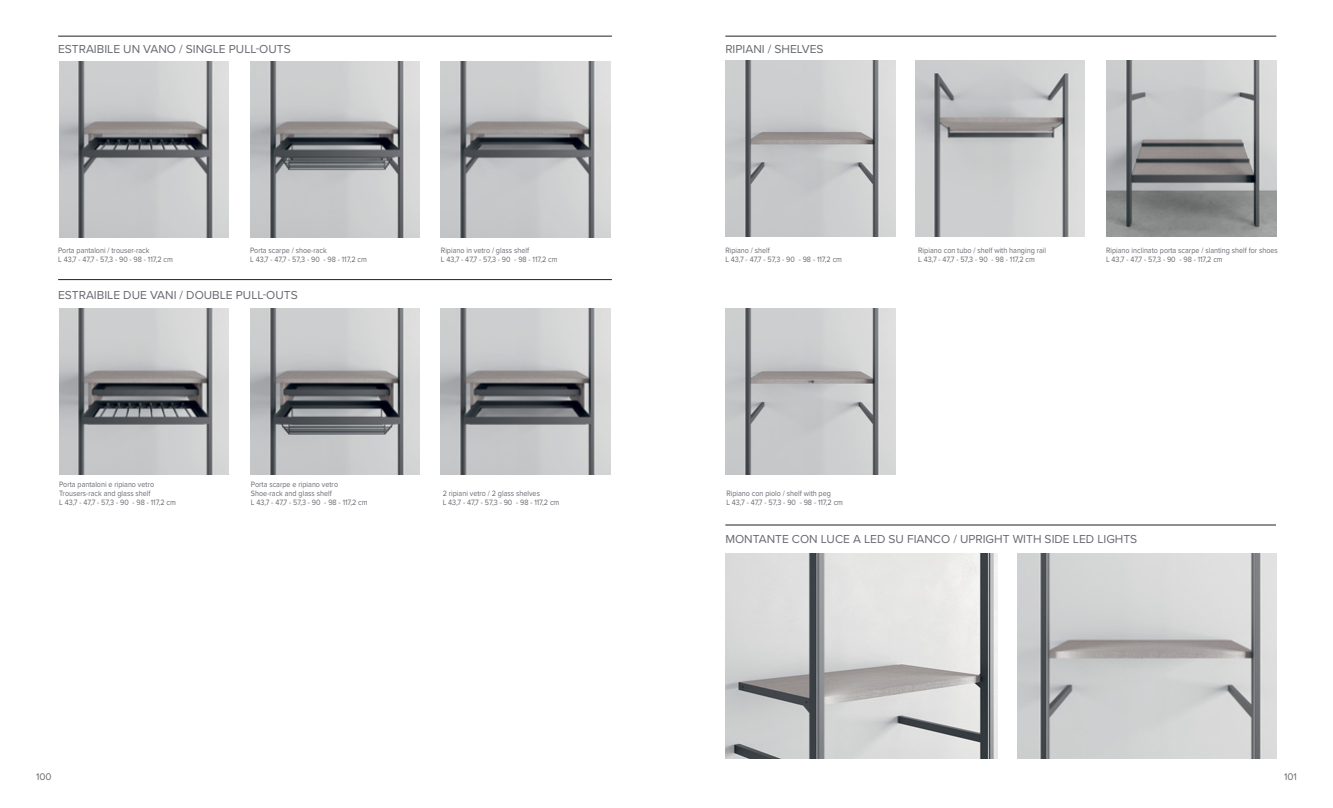
<style>
.page{position:relative;width:1333px;height:808px;background:#fff}
.page>*{position:absolute;margin:0;border:0;box-sizing:border-box;transform-origin:0 0}
.t1{font:12px "Proxima Nova";color:#676970}
.t2{font:10px "Proxima Nova";color:#6b6c6f}
.t3{font:8px/9.2px "Proxima Nova";color:#676970;scale:.9 1}
</style>
<div class="page">
<img style="left:441px;top:62px;width:169px;height:176px">
<img style="left:441px;top:308px;width:169px;height:166px">
<img style="left:725px;top:61px;width:170px;height:176px">
<img style="left:1106px;top:61px;width:169px;height:175px">
<img style="left:915px;top:61px;width:169px;height:176px">
<img style="left:725px;top:308px;width:170px;height:166px">
<img style="left:250px;top:62px;width:170px;height:176px">
<img style="left:250px;top:308px;width:170px;height:166px">
<img style="left:59px;top:62px;width:170px;height:176px">
<img style="left:59px;top:308px;width:170px;height:166px">
<img style="left:725px;top:553px;width:272px;height:206px">
<img style="left:1017px;top:553px;width:259px;height:206px">
<hr style="left:58px;top:36px;width:554px;height:1px;background:#231f20">
<hr style="left:58px;top:279px;width:554px;height:1px;background:#231f20">
<hr style="left:725px;top:36px;width:551px;height:1px;background:#231f20">
<hr style="left:725px;top:525px;width:550px;height:1px;background:#231f20">
<h1 class="t1" style="left:58px;top:44px;width:234px">ESTRAIBILE UN VANO / SINGLE PULL-OUTS</h1>
<p class="t3" style="left:58px;top:247px;width:129px">Porta pantaloni / trouser-rack<br>L 43,7 - 47,7 - 57,3 - 90 - 98 - 117,2 cm</p>
<p class="t3" style="left:441px;top:247px;width:131px">Ripiano in vetro / glass shelf<br>L 43,7 - 47,7 - 57,3 - 90 - 98 - 117,2 cm</p>
<p class="t3" style="left:250px;top:247px;width:131px">Porta scarpe / shoe-rack<br>L 43,7 - 47,7 - 57,3 - 90 - 98 - 117,2 cm</p>
<h1 class="t1" style="left:58px;top:291px;width:241px">ESTRAIBILE DUE VANI / DOUBLE PULL-OUTS</h1>
<p class="t3" style="left:59px;top:480px;width:131px">Porta pantaloni e ripiano vetro<br>Trousers-rack and glass shelf<br>L 43,7 - 47,7 - 57,3 - 90 - 98 - 117,2 cm</p>
<p class="t3" style="left:443px;top:489px;width:131px">2 ripiani vetro / 2 glass shelves<br>L 43,7 - 47,7 - 57,3 - 90 - 98 - 117,2 cm</p>
<p class="t3" style="left:251px;top:480px;width:131px">Porta scarpe e ripiano vetro<br>Shoe-rack and glass shelf<br>L 43,7 - 47,7 - 57,3 - 90 - 98 - 117,2 cm</p>
<h1 class="t1" style="left:725px;top:44px;width:100px">RIPIANI / SHELVES</h1>
<p class="t3" style="left:725px;top:247px;width:131px">Ripiano / shelf<br>L 43,7 - 47,7 - 57,3 - 90 - 98 - 117,2 cm</p>
<p class="t3" style="left:1106px;top:247px;width:192px">Ripiano inclinato porta scarpe / slanting shelf for shoes<br>L 43,7 - 47,7 - 57,3 - 90 - 98 - 117,2 cm</p>
<p class="t3" style="left:918px;top:247px;width:143px">Ripiano con tubo / shelf with hanging rail<br>L 43,7 - 47,7 - 57,3 - 90 - 98 - 117,2 cm</p>
<p class="t3" style="left:726px;top:489px;width:131px">Ripiano con piolo / shelf with peg<br>L 43,7 - 47,7 - 57,3 - 90 - 98 - 117,2 cm</p>
<h1 class="t1" style="left:725px;top:535px;width:413px">MONTANTE CON LUCE A LED SU FIANCO / UPRIGHT WITH SIDE LED LIGHTS</h1>
<p class="t2" style="left:36px;top:773px;width:17px">100</p>
<p class="t2" style="left:1283px;top:773px;width:14px">101</p>
</div>
